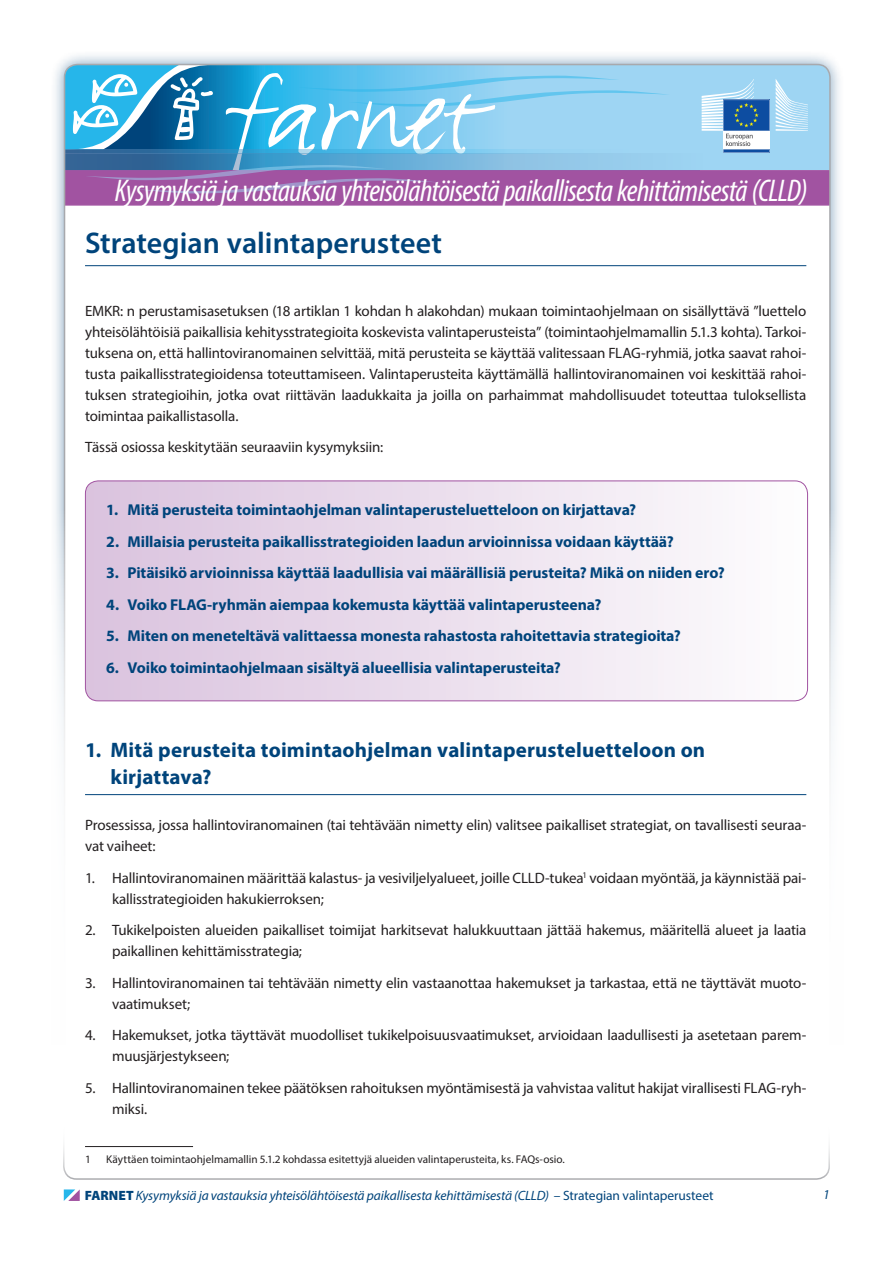
<style>
.page{position:relative;width:893px;height:1263px;background:#fff}
.page>*{position:absolute;margin:0;border:0;box-sizing:border-box;transform-origin:0 0}
.t1{font:italic condensed 31.5px "Myriad Pro";letter-spacing:-.02em;color:#fff}
.t2{font:600 30px "Myriad Pro";color:#00447b}
.t3{font:700 21px/27px "Myriad Pro";letter-spacing:.01em;color:#00447b}
.t4{font:700 15.75px "Myriad Pro";letter-spacing:-.005em;color:#00447b}
.t5{font:15px/21px "Myriad Pro";letter-spacing:-.01em;color:#231f20}
.t6{font:italic 13.5px "Myriad Pro";letter-spacing:-.01em;color:#00447b}
.t7{font:11.25px "Myriad Pro";color:#231f20}
.s1{font-weight:900;font-style:normal}
.s2{font-style:normal}
</style>
<div class="page">
<div style="left:49px;top:49px;width:796px;height:1166px;background:#00447b;opacity:.5"></div>
<div style="left:65px;top:65px;width:765px;height:1135px;background:#fff;border-radius:13px"></div>
<div style="left:670px;top:65px;width:160px;height:105px;background:#9ed5f3"></div>
<div style="left:65px;top:154px;width:638px;height:17px;background:#9cd3f1"></div>
<hr style="left:65px;top:150px;width:638px;height:4px;background:#9ed5f3">
<div style="left:65px;top:170px;width:765px;height:36px;background:#a153a1;border:2px solid #a153a1"></div>
<div style="left:0;top:510px;width:893px;height:753px;background:#fff"></div>
<svg style="left:65px;top:65px;width:605px;height:132px"></svg>
<svg style="left:63px;top:1146px;width:767px;height:34px"></svg>
<svg style="left:64px;top:1189px;width:16px;height:12px"></svg>
<svg style="left:85px;top:481px;width:722px;height:220px"></svg>
<div style="left:85px;top:480px;width:723px;height:221px;border:1px solid #a153a1;border-radius:13px"></div>
<hr style="left:85px;top:265px;width:721px;height:1px;background:#00447b">
<hr style="left:85px;top:794px;width:721px;height:1px;background:#00447b">
<hr style="left:85px;top:1146px;width:108px;height:1px;background:#231f20">
<svg style="left:776px;top:79px;width:32px;height:52px;background:#b8e0f6"></svg>
<svg style="left:702px;top:79px;width:67px;height:74px"></svg>
<h1 class="t1" style="left:115px;top:171px;width:694px">Kysymyksiä ja vastauksia yhteisölähtöisestä paikallisesta kehittämisestä (CLLD)</h1>
<h2 class="t2" style="left:85px;top:223px;width:358px">Strategian valintaperusteet</h2>
<p class="t5" style="left:85px;top:300px;width:723px;text-align:justify">EMKR: n perustamisasetuksen (18 artiklan 1 kohdan h alakohdan) mukaan toimintaohjelmaan on sisällyttävä ”luettelo yhteisölähtöisiä paikallisia kehitysstrategioita koskevista valintaperusteista” (toimintaohjelmamallin 5.1.3 kohta). Tarkoi&shy;tuksena on, että hallintoviranomainen selvittää, mitä perusteita se käyttää valitessaan FLAG-ryhmiä, jotka saavat rahoi&shy;tusta paikallisstrategioidensa toteuttamiseen. Valintaperusteita käyttämällä hallintoviranomainen voi keskittää rahoi&shy;tuksen strategioihin, jotka ovat riittävän laadukkaita ja joilla on parhaimmat mahdollisuudet toteuttaa tuloksellista toimintaa paikallistasolla.</p>
<p class="t5" style="left:85px;top:436px;width:300px">Tässä osiossa keskitytään seuraaviin kysymyksiin:</p>
<p class="t4" style="left:106px;top:499px;width:531px">1. Mitä perusteita toimintaohjelman valintaperusteluetteloon on kirjattava?</p>
<p class="t4" style="left:106px;top:531px;width:569px">2. Millaisia perusteita paikallisstrategioiden laadun arvioinnissa voidaan käyttää?</p>
<p class="t4" style="left:106px;top:562px;width:620px">3. Pitäisikö arvioinnissa käyttää laadullisia vai määrällisiä perusteita? Mikä on niiden ero?</p>
<p class="t4" style="left:106px;top:594px;width:497px">4. Voiko FLAG-ryhmän aiempaa kokemusta käyttää valintaperusteena?</p>
<p class="t4" style="left:106px;top:625px;width:576px">5. Miten on meneteltävä valittaessa monesta rahastosta rahoitettavia strategioita?</p>
<p class="t4" style="left:106px;top:657px;width:456px">6. Voiko toimintaohjelmaan sisältyä alueellisia valintaperusteita?</p>
<h3 class="t3" style="left:111px;top:735px;width:596px;text-indent:-26px">1. Mitä perusteita toimintaohjelman valintaperusteluetteloon on kirjattava?</h3>
<p class="t5" style="left:85px;top:814px;width:723px">Prosessissa, jossa hallintoviranomainen (tai tehtävään nimetty elin) valitsee paikalliset strategiat, on tavallisesti seuraa&shy;vat vaiheet:</p>
<p class="t5" style="left:112px;top:867px;width:696px;text-indent:-27px">1. Hallintoviranomainen määrittää kalastus- ja vesiviljelyalueet, joille CLLD-tukea<sup>1</sup> voidaan myöntää, ja käynnistää pai&shy;kallisstrategioiden hakukierroksen;</p>
<p class="t5" style="left:112px;top:919px;width:696px;text-indent:-27px">2. Tukikelpoisten alueiden paikalliset toimijat harkitsevat halukkuuttaan jättää hakemus, määritellä alueet ja laatia paikallinen kehittämisstrategia;</p>
<p class="t5" style="left:112px;top:972px;width:696px;text-indent:-27px">3. Hallintoviranomainen tai tehtävään nimetty elin vastaanottaa hakemukset ja tarkastaa, että ne täyttävät muoto&shy;vaatimukset;</p>
<p class="t5" style="left:112px;top:1024px;width:696px;text-indent:-27px">4. Hakemukset, jotka täyttävät muodolliset tukikelpoisuusvaatimukset, arvioidaan laadullisesti ja asetetaan parem&shy;muusjärjestykseen;</p>
<p class="t5" style="left:112px;top:1077px;width:696px;text-indent:-27px">5. Hallintoviranomainen tekee päätöksen rahoituksen myöntämisestä ja vahvistaa valitut hakijat virallisesti FLAG-ryh&shy;miksi.</p>
<p class="t7" style="left:85px;top:1152px;width:7px">1</p>
<p class="t7" style="left:106px;top:1152px;width:460px">Käyttäen toimintaohjelmamallin 5.1.2 kohdassa esitettyjä alueiden valintaperusteita, ks. FAQs-osio.</p>
<p class="t6" style="left:85px;top:1187px;width:630px"><span class="s1">FARNET</span> Kysymyksiä ja vastauksia yhteisölähtöisestä paikallisesta kehittämisestä (CLLD) <span class="s2">– Strategian valintaperusteet</span></p>
<p class="t6" style="left:823px;top:1186px;width:8px">1</p>
</div>
